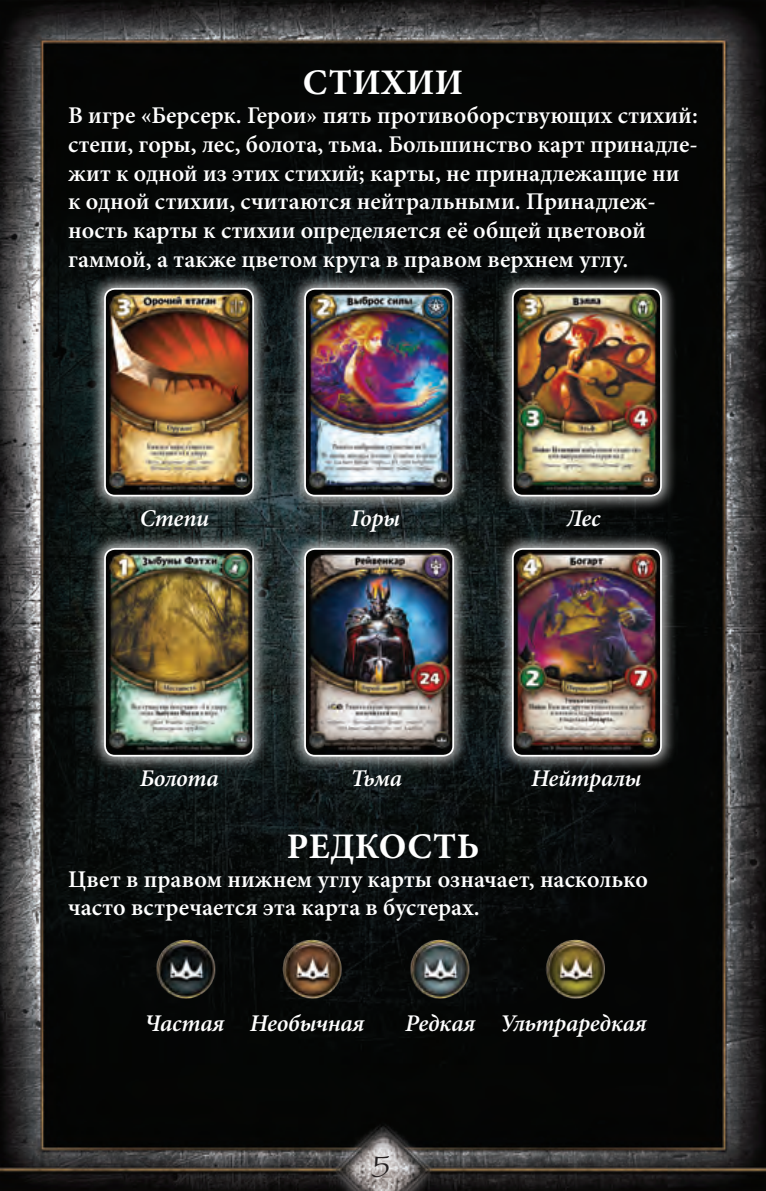
<style>
.page{position:relative;width:766px;height:1191px;background:#fff}
.page>*{position:absolute;margin:0;border:0;box-sizing:border-box;transform-origin:0 0}
.t1{font:700 36px "Minion Pro";letter-spacing:.01em;color:#fff}
.t2{font:36px "Present Script cyr";color:#231f20}
.t3{font:600 24px/28.8px "Minion Pro";color:#fff}
.t4{font:italic 600 24px "Minion Pro";letter-spacing:-.01em;color:#fff}
</style>
<div class="page">
<img style="left:0;top:0;width:765px;height:1191px">
<div style="left:89px;top:272px;width:180px;height:240px;background:#fff;opacity:.75"></div>
<img style="left:105px;top:289px;width:148px;height:206px">
<div style="left:104px;top:288px;width:150px;height:208px;border:2px solid #fff;border-radius:10px"></div>
<div style="left:89px;top:532px;width:180px;height:240px;background:#fff;opacity:.75"></div>
<img style="left:105px;top:549px;width:148px;height:206px">
<div style="left:104px;top:548px;width:150px;height:208px;border:2px solid #fff;border-radius:10px"></div>
<div style="left:288px;top:272px;width:181px;height:240px;background:#fff;opacity:.75"></div>
<img style="left:305px;top:289px;width:148px;height:206px">
<div style="left:304px;top:288px;width:150px;height:208px;border:2px solid #fff;border-radius:10px"></div>
<div style="left:288px;top:532px;width:181px;height:240px;background:#fff;opacity:.75"></div>
<img style="left:305px;top:549px;width:148px;height:206px">
<div style="left:304px;top:548px;width:150px;height:208px;border:2px solid #fff;border-radius:10px"></div>
<div style="left:496px;top:272px;width:180px;height:240px;background:#fff;opacity:.75"></div>
<img style="left:512px;top:289px;width:148px;height:206px">
<div style="left:512px;top:288px;width:149px;height:208px;border:2px solid #fff;border-radius:10px"></div>
<div style="left:496px;top:532px;width:180px;height:240px;background:#fff;opacity:.75"></div>
<img style="left:512px;top:549px;width:148px;height:206px">
<div style="left:512px;top:548px;width:149px;height:208px;border:2px solid #fff;border-radius:10px"></div>
<img style="left:117px;top:906px;width:536px;height:127px">
<p class="t1" style="left:303px;top:57px;width:161px">СТИХИИ</p>
<p class="t3" style="left:68px;top:101px;width:631px">В игре «Берсерк. Герои» пять противоборствующих стихий: степи, горы, лес, болота, тьма. Большинство карт принадле&shy;жит к одной из этих стихий; карты, не принадлежащие ни к одной стихии, считаются нейтральными. Принадлеж&shy;ность карты к стихии определяется её общей цветовой гаммой, а также цветом круга в правом верхнем углу.</p>
<p class="t4" style="left:140px;top:502px;width:71px">Степи</p>
<p class="t4" style="left:350px;top:502px;width:51px">Горы</p>
<p class="t4" style="left:566px;top:502px;width:35px">Лес</p>
<p class="t4" style="left:140px;top:761px;width:81px">Болота</p>
<p class="t4" style="left:350px;top:761px;width:53px">Тьма</p>
<p class="t4" style="left:531px;top:761px;width:112px">Нейтралы</p>
<p class="t1" style="left:287px;top:821px;width:194px">РЕДКОСТЬ</p>
<p class="t3" style="left:68px;top:864px;width:581px">Цвет в правом нижнем углу карты означает, насколько часто встречается эта карта в бустерах.</p>
<p class="t4" style="left:145px;top:1006px;width:221px">Частая Необычная</p>
<p class="t4" style="left:405px;top:1006px;width:243px">Редкая Ультраредкая</p>
<h1 class="t2" style="left:371px;top:1146px;width:22px">5</h1>
</div>
